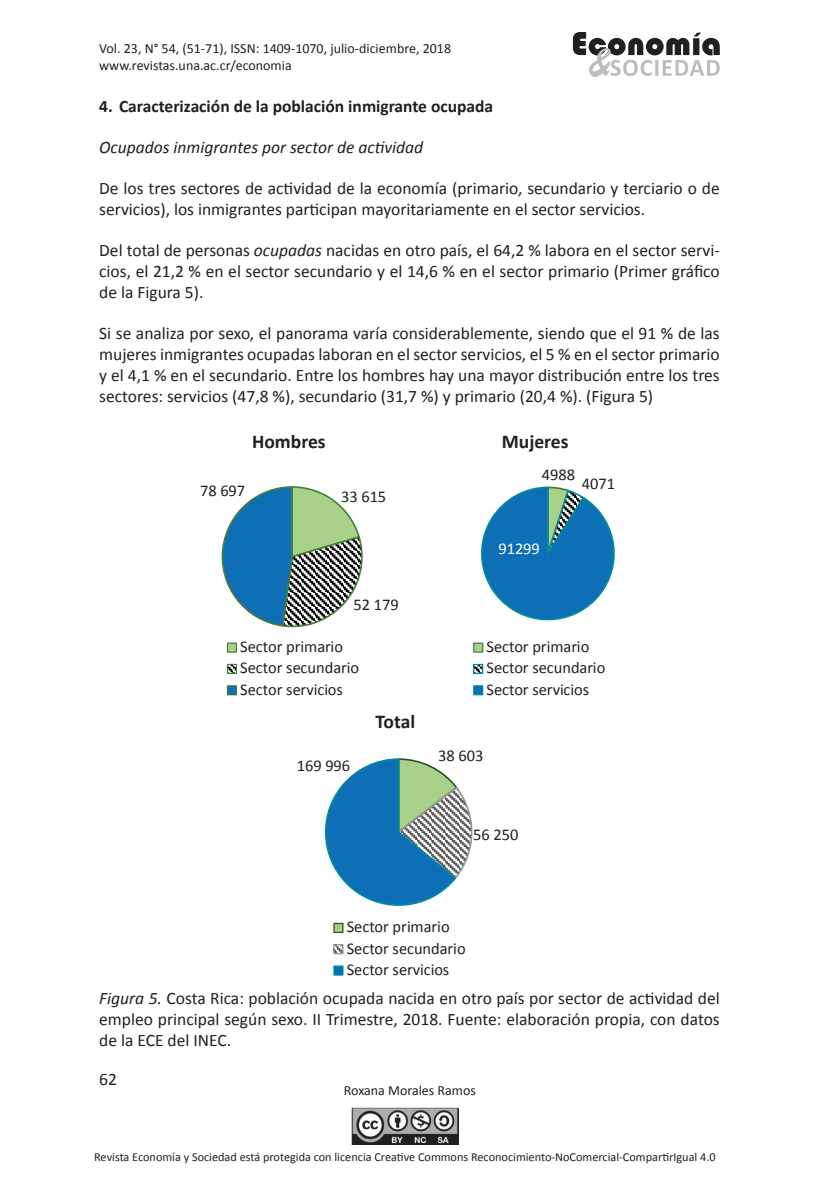
<style>
.page{position:relative;width:819px;height:1197px;background:#fff}
.page>*{position:absolute;margin:0;border:0;box-sizing:border-box;transform-origin:0 0}
.t1{font:700 19.6px "Calibri";color:#231f20}
.t2{font:17.5px/21px "Calibri";color:#231f20;text-align:justify}
.t3{font:700 17.5px "Calibri";color:#231f20}
.t4{font:italic 17.5px "Calibri";color:#231f20}
.t5{font:16.45px/21.3px "Calibri";letter-spacing:-.005em;color:#231f20}
.t6{font:16.45px "Calibri";letter-spacing:-.005em;color:#fff}
.t7{font:14px/16.8px "Calibri";color:#231f20}
.t8{font:12.25px "Calibri";color:#231f20}
.s1{font-style:italic}
</style>
<div class="page">
<img style="left:352px;top:1107px;width:106px;height:38px">
<svg style="left:573px;top:32px;width:147px;height:45px"></svg>
<svg style="left:324px;top:758px;width:149px;height:148px"></svg>
<div style="left:334px;top:923px;width:9px;height:9px;background:#a8d088"></div>
<div style="left:333px;top:923px;width:11px;height:10px;border:1px solid #304e23"></div>
<svg style="left:335px;top:946px;width:7px;height:6px"></svg>
<div style="left:333px;top:944px;width:11px;height:10px;border:1px solid #939598"></div>
<div style="left:334px;top:966px;width:9px;height:9px;background:#0f6fb6"></div>
<div style="left:333px;top:965px;width:11px;height:11px;border:1px solid #008b9c"></div>
<svg style="left:221px;top:486px;width:142px;height:142px"></svg>
<div style="left:227px;top:643px;width:9px;height:9px;background:#a8d088"></div>
<div style="left:227px;top:643px;width:10px;height:10px;border:1px solid #497d3a"></div>
<svg style="left:229px;top:666px;width:6px;height:6px"></svg>
<div style="left:227px;top:664px;width:10px;height:10px;border:1px solid #497d3a"></div>
<div style="left:227px;top:686px;width:9px;height:9px;background:#0f6fb6"></div>
<div style="left:227px;top:685px;width:10px;height:10px;border:1px solid #497d3a"></div>
<svg style="left:481px;top:486px;width:134px;height:135px"></svg>
<div style="left:474px;top:643px;width:9px;height:9px;background:#a8d088"></div>
<div style="left:473px;top:643px;width:10px;height:10px;border:1px solid #497d3a"></div>
<svg style="left:475px;top:666px;width:6px;height:6px"></svg>
<div style="left:473px;top:664px;width:10px;height:10px;border:1px solid #008b9c"></div>
<div style="left:474px;top:686px;width:9px;height:9px;background:#0f6fb6"></div>
<div style="left:473px;top:685px;width:10px;height:10px;border:1px solid #008b9c"></div>
<p class="t7" style="left:99px;top:40px;width:353px">Vol. 23, N° 54, (51-71), ISSN: 1409-1070, julio-diciembre, 2018 www.revistas.una.ac.cr/economia</p>
<p class="t3" style="left:99px;top:95px;width:396px">4. Caracterización de la población inmigrante ocupada</p>
<p class="t4" style="left:99px;top:135px;width:326px">Ocupados inmigrantes por sector de actividad</p>
<p class="t2" style="left:99px;top:178px;width:622px">De los tres sectores de actividad de la economía (primario, secundario y terciario o de servicios), los inmigrantes participan mayoritariamente en el sector servicios.</p>
<p class="t2" style="left:99px;top:240px;width:622px">Del total de personas <span class="s1">ocupadas</span> nacidas en otro país, el 64,2 % labora en el sector servi&shy;cios, el 21,2 % en el sector secundario y el 14,6 % en el sector primario (Primer gráfico de la Figura 5).</p>
<p class="t2" style="left:99px;top:322px;width:622px">Si se analiza por sexo, el panorama varía considerablemente, siendo que el 91 % de las mujeres inmigrantes ocupadas laboran en el sector servicios, el 5 % en el sector primario y el 4,1 % en el secundario. Entre los hombres hay una mayor distribución entre los tres sectores: servicios (47,8 %), secundario (31,7 %) y primario (20,4 %). (Figura 5)</p>
<p class="t1" style="left:252px;top:429px;width:75px">Hombres</p>
<p class="t5" style="left:200px;top:480px;width:47px">78 697</p>
<p class="t5" style="left:341px;top:486px;width:47px">33 615</p>
<p class="t5" style="left:354px;top:594px;width:47px">52 179</p>
<p class="t5" style="left:240px;top:636px;width:120px">Sector primario<br>Sector secundario<br>Sector servicios</p>
<p class="t5" style="left:297px;top:755px;width:55px">169 996</p>
<p class="t1" style="left:376px;top:709px;width:41px">Total</p>
<p class="t1" style="left:502px;top:429px;width:68px">Mujeres</p>
<p class="t5" style="left:542px;top:464px;width:35px">4988</p>
<p class="t5" style="left:582px;top:473px;width:35px">4071</p>
<p class="t6" style="left:498px;top:538px;width:43px">91299</p>
<p class="t5" style="left:487px;top:636px;width:120px">Sector primario<br>Sector secundario<br>Sector servicios</p>
<p class="t5" style="left:438px;top:745px;width:47px">38 603</p>
<p class="t5" style="left:473px;top:824px;width:47px">56 250</p>
<p class="t5" style="left:347px;top:916px;width:120px">Sector primario<br>Sector secundario<br>Sector servicios</p>
<p class="t2" style="left:99px;top:988px;width:622px"><span class="s1">Figura 5.</span> Costa Rica: población ocupada nacida en otro país por sector de actividad del empleo principal según sexo. II Trimestre, 2018. Fuente: elaboración propia, con datos de la ECE del INEC.</p>
<p class="t2" style="left:99px;top:1069px;width:19px">62</p>
<p class="t7" style="left:344px;top:1082px;width:133px">Roxana Morales Ramos</p>
<p class="t8" style="left:94px;top:1149px;width:623px">Revista Economía y Sociedad está protegida con licencia Creative Commons Reconocimiento-NoComercial-CompartirIgual 4.0</p>
</div>
